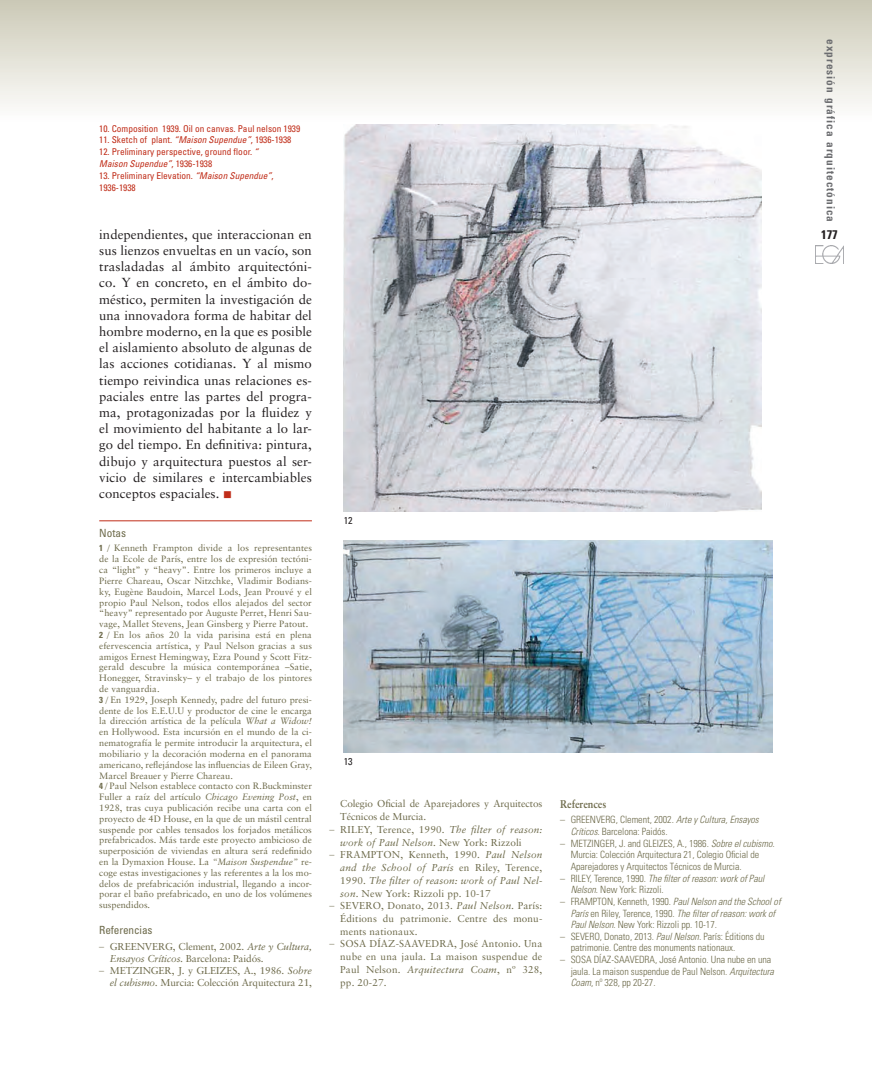
<style>
.page{position:relative;width:872px;height:1085px;background:#fff}
.page>*{position:absolute;margin:0;border:0;box-sizing:border-box;transform-origin:0 0}
.t1{font:13.12px/16.1px "Sabon";letter-spacing:.005em;color:#231f20;text-align:justify}
.t2{font:700 condensed 12.5px "Univers";color:#231f20}
.t3{font:700 condensed 11.25px "Univers";letter-spacing:.09em;color:#6c6d70}
.t4{font:condensed 11.25px "Univers";letter-spacing:-.01em;color:#6d6a4a}
.t5{font:700 11.25px "Sabon";color:#6d6a4a;scale:.9 1}
.t6{font:300 condensed 10px/11.6px "Univers";letter-spacing:-.005em;color:#6d6a4a}
.t7{font:10px/12.8px "Sabon";letter-spacing:.005em;color:#6d6a4a}
.t8{font:condensed 10px "Univers";color:#231f20}
.t9{font:condensed 9.38px/11.9px "Univers";color:#c02d19}
.t10{font:9.25px/10.8px "Sabon";color:#6d6a4a}
.s1{font-style:italic}
.s2{color:#c02d19}
.s3{font-family:"Univers";font-weight:700;font-stretch:condensed;font-size:8.75px}
.s4{font-family:"Univers";font-weight:300;font-stretch:condensed;font-size:8.75px}
.s5{font-family:"Univers";font-weight:300;font-stretch:condensed}
</style>
<div class="page">
<div style="left:0;top:0;width:872px;height:123px;background:linear-gradient(to bottom,#cbc9b6,#fffffe)"></div>
<hr style="left:99px;top:520px;width:213px;height:1px;background:#c02d19">
<img style="left:815px;top:246px;width:28px;height:17px">
<img style="left:344px;top:124px;width:418px;height:387px">
<img style="left:344px;top:540px;width:428px;height:212px">
<p class="t9" style="left:99px;top:122px;width:202px">10. Composition 1939. Oil on canvas. Paul nelson 1939</p>
<p class="t9" style="left:99px;top:134px;width:194px">11. Sketch of plant. <span class="s1">“Maison Supendue”</span>, 1936-1938</p>
<p class="t9" style="left:99px;top:146px;width:161px">12. Preliminary perspective, ground floor. <span class="s1">“<br>Maison Supendue”</span>, 1936-1938</p>
<p class="t9" style="left:99px;top:170px;width:176px">13. Preliminary Elevation. <span class="s1">“Maison Supendue”</span>,<br>1936-1938</p>
<p class="t1" style="left:99px;top:226px;width:214px">independientes, que interaccionan en sus lienzos envueltas en un vacío, son trasladadas al ámbito arquitectóni&shy;co. Y en concreto, en el ámbito do&shy;méstico, permiten la investigación de una innovadora forma de habitar del hombre moderno, en la que es posible el aislamiento absoluto de algunas de las acciones cotidianas. Y al mismo tiempo reivindica unas relaciones es&shy;paciales entre las partes del progra&shy;ma, protagonizadas por la fluidez y el movimiento del habitante a lo lar&shy;go del tiempo. En definitiva: pintura, dibujo y arquitectura puestos al ser&shy;vicio de similares e intercambiables conceptos espaciales. <span class="s2">■</span></p>
<p class="t4" style="left:99px;top:526px;width:28px">Notas</p>
<p class="t10" style="left:99px;top:542px;width:214px"><span class="s3">1</span> <span class="s4">/</span> Kenneth Frampton divide a los representantes de la Ecole de París, entre los de expresión tectóni&shy;ca “light” y “heavy”. Entre los primeros incluye a Pierre Chareau, Oscar Nitzchke, vladimir Bodians&shy;ky, Eugène Baudoin, Marcel Lods, Jean Prouvé y el propio Paul Nelson, todos ellos alejados del sector “heavy” representado por Auguste Perret, Henri Sau&shy;vage, Mallet Stevens, Jean Ginsberg y Pierre Patout.<br><span class="s3">2</span> <span class="s4">/</span> En los años 20 la vida parisina está en plena efervescencia artística, y Paul Nelson gracias a sus amigos Ernest Hemingway, Ezra Pound y Scott Fitz&shy;gerald descubre la música contemporánea –Satie, Honegger, Stravinsky– y el trabajo de los pintores de vanguardia.<br><span class="s3">3</span> <span class="s4">/</span> En 1929, Joseph Kennedy, padre del futuro presi&shy;dente de los E.E.U.U y productor de cine le encarga la dirección artística de la película <span class="s1">What a Widow! </span>en Hollywood. Esta incursión en el mundo de la ci&shy;nematografía le permite introducir la arquitectura, el mobiliario y la decoración moderna en el panorama americano, reflejándose las influencias de Eileen Gray, Marcel Breauer y Pierre Chareau.<br><span class="s3">4</span> <span class="s4">/</span> Paul Nelson establece contacto con R.Buckminster Fuller a raíz del artículo <span class="s1">Chicago Evening Post</span>, en 1928, tras cuya publicación recibe una carta con el proyecto de 4D House, en la que de un mástil central suspende por cables tensados los forjados metálicos prefabricados. Más tarde este proyecto ambicioso de superposición de viviendas en altura será redefinido en la Dymaxion House. La <span class="s1">“Maison Suspendue”</span> re&shy;coge estas investigaciones y las referentes a la los mo&shy;delos de prefabricación industrial, llegando a incor&shy;porar el baño prefabricado, en uno de los volúmenes suspendidos.</p>
<p class="t4" style="left:99px;top:922px;width:55px">Referencias</p>
<p class="t7" style="left:110px;top:939px;width:203px;line-height:12px;text-indent:-11px"><span class="s5">–</span> GREENvERG, Clement, 2002. <span class="s1">Arte y Cultura,<br>Ensayos Críticos.</span> Barcelona: Paidós.</p>
<p class="t7" style="left:99px;top:963px;width:214px;line-height:12px;text-align:right"><span class="s5">–</span> METzINGER, J. y GLEIzES, A., 1986. <span class="s1">Sobre el cubismo.</span> Murcia: Colección Arquitectura 21,</p>
<p class="t8" style="left:344px;top:514px;width:10px">12</p>
<p class="t8" style="left:344px;top:755px;width:10px">13</p>
<p class="t7" style="left:340px;top:797px;width:203px">Colegio Oficial de Aparejadores y Arquitectos<br>Técnicos de Murcia.</p>
<p class="t7" style="left:340px;top:822px;width:203px;text-indent:-11px"><span class="s5">–</span> RILEY, Terence, 1990. <span class="s1">The filter of reason: work of Paul Nelson</span>. New York: Rizzoli</p>
<p class="t7" style="left:340px;top:848px;width:203px;text-align:justify;text-indent:-11px"><span class="s5">–</span> FRAMPTON, Kenneth, 1990. <span class="s1">Paul Nelson and the School of París</span> en Riley, Terence, 1990. <span class="s1">The filter of reason: work of Paul Nel&shy;son</span>. New York: Rizzoli pp. 10-17</p>
<p class="t7" style="left:340px;top:899px;width:203px;text-align:justify;text-indent:-11px"><span class="s5">–</span> SEvERO, Donato, 2013. <span class="s1">Paul Nelson.</span> París:<br>Éditions du patrimonie. Centre des monu&shy;ments nationaux.</p>
<p class="t7" style="left:340px;top:937px;width:203px;text-align:justify;text-indent:-11px"><span class="s5">–</span> SOSA DíAz-SAAvEDRA, José Antonio. Una nube en una jaula. La maison suspendue de Paul Nelson. <span class="s1">Arquitectura Coam</span>, nº 328, pp. 20-27.</p>
<p class="t5" style="left:560px;top:797px;width:53px">references</p>
<p class="t6" style="left:570px;top:814px;width:190px;text-indent:-11px">– GREENVERG, Clement, 2002. <span class="s1">Arte y Cultura, Ensayos<br>Críticos.</span> Barcelona: Paidós.</p>
<p class="t6" style="left:570px;top:837px;width:205px;text-indent:-11px">– METzINGER, J. and GLEIzES, A., 1986. <span class="s1">Sobre el cubismo.<br></span>Murcia: Colección Arquitectura 21, Colegio Oficial de<br>Aparejadores y Arquitectos Técnicos de Murcia.</p>
<p class="t6" style="left:570px;top:872px;width:195px;text-indent:-11px">– RILEy, Terence, 1990. <span class="s1">The filter of reason: work of Paul<br>Nelson</span>. New york: Rizzoli.</p>
<p class="t6" style="left:570px;top:895px;width:212px;text-indent:-11px">– FRAMPTON, Kenneth, 1990. <span class="s1">Paul Nelson and the School of<br>París</span> en Riley, Terence, 1990. <span class="s1">The filter of reason: work of<br>Paul Nelson</span>. New york: Rizzoli pp. 10-17.</p>
<p class="t6" style="left:570px;top:930px;width:195px;text-indent:-11px">– SEVERO, Donato, 2013. <span class="s1">Paul Nelson.</span> París: Éditions du patrimonie. Centre des monuments nationaux.</p>
<p class="t6" style="left:570px;top:953px;width:205px;text-indent:-11px">– SOSA DíAz-SAAVEDRA, José Antonio. Una nube en una jaula. La maison suspendue de Paul Nelson. <span class="s1">Arquitectura<br>Coam</span>, nº 328, pp 20-27.</p>
<p class="t3" style="left:837px;top:39px;width:184px;rotate:90deg">expresión gráfica arquitectónica</p>
<h2 class="t2" style="left:821px;top:226px;width:18px">177</h2>
</div>
